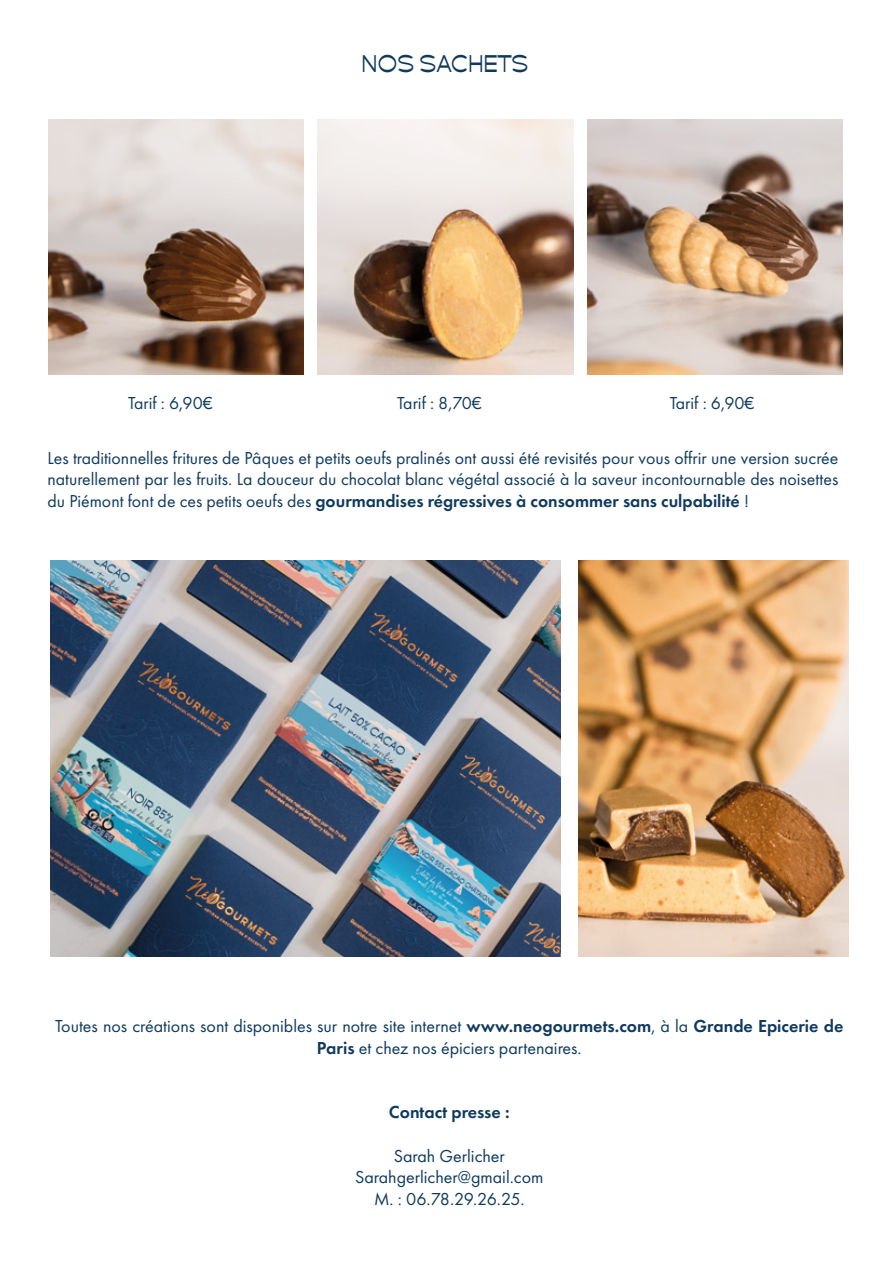
<style>
.page{position:relative;width:893px;height:1263px;background:#fff}
.page>*{position:absolute;margin:0;border:0;box-sizing:border-box;transform-origin:0 0}
.t1{font:500 22.5px "Beuys";color:#0f3a5e}
.t2{font:18px/21.6px "Futura PT";color:#0f3a5e;text-align:center}
.t3{font:600 18px "Futura PT";color:#0f3a5e}
.s1{font-weight:600}
</style>
<div class="page">
<img style="left:48px;top:120px;width:255px;height:255px">
<img style="left:318px;top:120px;width:255px;height:255px">
<img style="left:588px;top:120px;width:255px;height:255px">
<img style="left:50px;top:561px;width:510px;height:395px">
<img style="left:579px;top:561px;width:269px;height:395px">
<p class="t1" style="left:361px;top:50px;width:169px">NOS SACHETS</p>
<p class="t2" style="left:128px;top:392px;width:86px">Tarif : 6,90€</p>
<p class="t2" style="left:397px;top:392px;width:86px">Tarif : 8,70€</p>
<p class="t2" style="left:670px;top:392px;width:86px">Tarif : 6,90€</p>
<p class="t2" style="left:48px;top:447px;width:792px;text-align:justify">Les traditionnelles fritures de Pâques et petits oeufs pralinés ont aussi été revisités pour vous offrir une version sucrée naturellement par les fruits. La douceur du chocolat blanc végétal associé à la saveur incontournable des noisettes du Piémont font de ces petits oeufs des <span class="s1">gourmandises régressives à consommer sans culpabilité</span> !</p>
<p class="t2" style="left:55px;top:1015px;width:790px">Toutes nos créations sont disponibles sur notre site internet <span class="s1">www.neogourmets.com</span>, à la <span class="s1">Grande Epicerie de<br>Paris</span> et chez nos épiciers partenaires.</p>
<p class="t3" style="left:389px;top:1101px;width:122px">Contact presse :</p>
<p class="t2" style="left:355px;top:1144px;width:190px">Sarah Gerlicher<br>Sarahgerlicher@gmail.com<br>M. : 06.78.29.26.25.</p>
</div>
